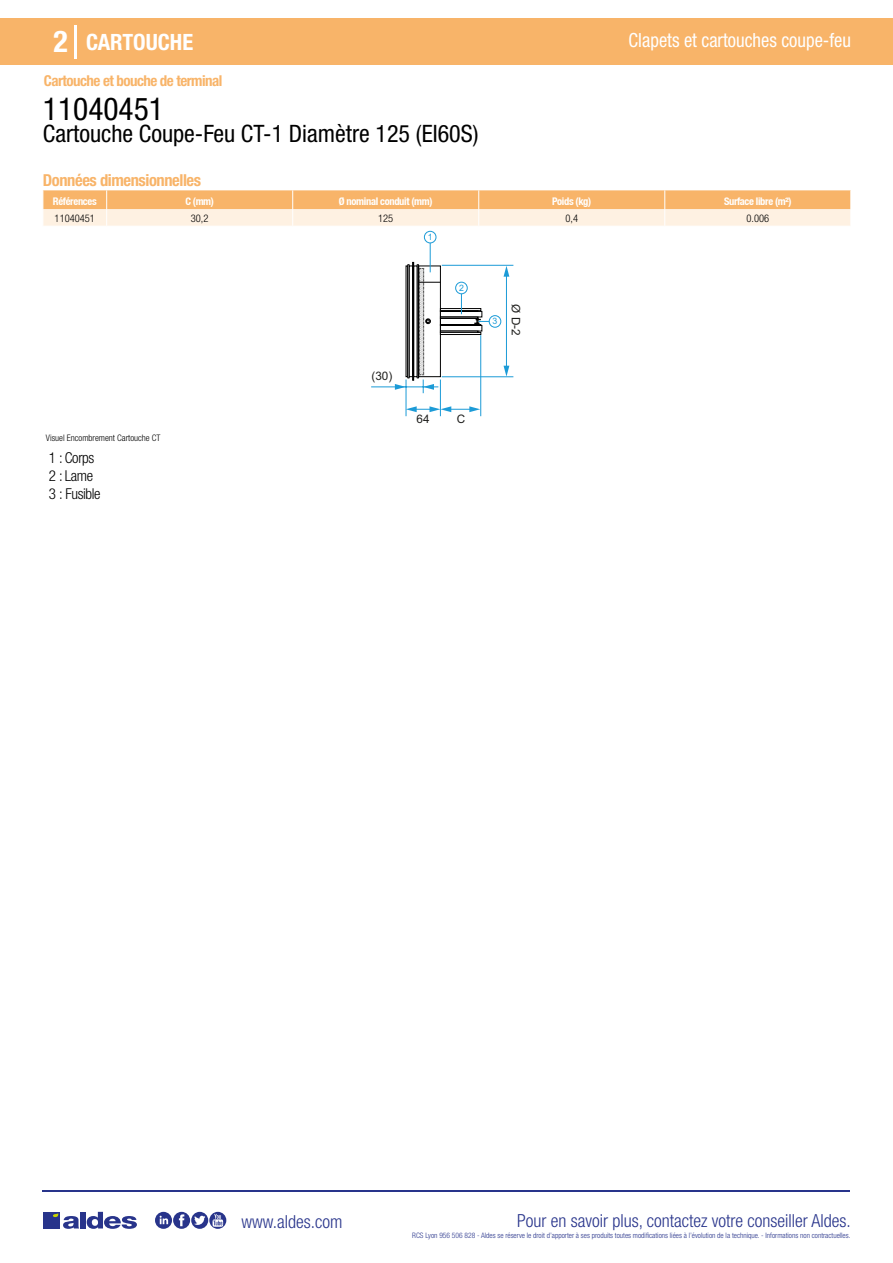
<style>
.page{position:relative;width:893px;height:1263px;background:#fff}
.page>*{position:absolute;margin:0;border:0;box-sizing:border-box;transform-origin:0 0}
.t1{font:condensed 31.5px "Helvetica Neue LT Std";color:#000}
.t2{font:700 condensed 30px "Helvetica Neue LT Std";color:#fff}
.t3{font:condensed 24px "Helvetica Neue LT Std";color:#000}
.t4{font:700 condensed 22.5px "Helvetica Neue LT Std";color:#fff}
.t5{font:condensed 19.5px "Helvetica Neue LT Std";color:#fff;scale:.95 1}
.t6{font:300 condensed 18px "Helvetica Neue";color:#28348b}
.t7{font:700 condensed 16.5px "Helvetica Neue LT Std";letter-spacing:-.025em;color:#f8b469}
.t8{font:700 condensed 15px "Helvetica Neue LT Std";letter-spacing:-.035em;color:#f8b469}
.t9{font:300 condensed 15px/18px "Helvetica Neue LT Std";letter-spacing:-.025em;color:#000}
.t10{font:11.7px "Arial";color:#1e1e1c}
.t11{font:700 condensed 10.5px "Helvetica Neue";letter-spacing:-.03em;color:#fff}
.t12{font:300 condensed 10.5px "Helvetica Neue";color:#000}
.t13{font:300 condensed 9px "Helvetica Neue";color:#000}
.t14{font:8.85px "Arial";color:#1c9bd7}
.t15{font:300 condensed 7.5px "Helvetica Neue";color:#28348b}
</style>
<div class="page">
<div style="left:0;top:18px;width:893px;height:46px;background:#f8b469"></div>
<hr style="left:74px;top:25px;width:2px;height:33px;background:#fff">
<hr style="left:43px;top:1190px;width:807px;height:1px;background:#28348b">
<svg style="left:155px;top:1212px;width:71px;height:17px"></svg>
<div style="left:43px;top:1212px;width:17px;height:16px;background:#28348b"></div>
<div style="left:80px;top:1212px;width:6px;height:16px;background:#28348b"></div>
<svg style="left:87px;top:1212px;width:50px;height:17px"></svg>
<svg style="left:53px;top:1213px;width:26px;height:16px"></svg>
<svg style="left:43px;top:190px;width:808px;height:36px;background:#fad1a4"></svg>
<hr style="left:506px;top:275px;width:1px;height:93px;background:#1c9bd7">
<svg style="left:504px;top:366px;width:5px;height:10px"></svg>
<svg style="left:504px;top:266px;width:5px;height:11px"></svg>
<hr style="left:442px;top:376px;width:71px;height:1px;background:#1c9bd7">
<hr style="left:442px;top:265px;width:71px;height:1px;background:#1c9bd7">
<svg style="left:406px;top:406px;width:74px;height:6px"></svg>
<hr style="left:440px;top:380px;width:1px;height:36px;background:#1c9bd7">
<hr style="left:405px;top:380px;width:1px;height:36px;background:#1c9bd7">
<hr style="left:480px;top:335px;width:1px;height:81px;background:#1c9bd7">
<div style="left:489px;top:315px;width:12px;height:13px;border:1px solid #1c9bd7;border-radius:50%"></div>
<div style="left:424px;top:231px;width:12px;height:12px;border:1px solid #1c9bd7;border-radius:50%"></div>
<svg style="left:371px;top:243px;width:118px;height:150px"></svg>
<h2 class="t2" style="left:54px;top:24px;width:16px">2</h2>
<h3 class="t4" style="left:86px;top:28px;width:109px">CARTOUCHE</h3>
<h3 class="t5" style="left:629px;top:29px;width:236px">Clapets et cartouches coupe-feu</h3>
<h3 class="t8" style="left:44px;top:71px;width:180px">Cartouche et bouche de terminal</h3>
<h1 class="t1" style="left:43px;top:91px;width:122px">11040451</h1>
<h3 class="t3" style="left:43px;top:120px;width:437px">Cartouche Coupe-Feu CT-1 Diamètre 125 (EI60S)</h3>
<h3 class="t7" style="left:43px;top:170px;width:160px">Données dimensionnelles</h3>
<h3 class="t11" style="left:53px;top:195px;width:45px">Références</h3>
<h3 class="t11" style="left:185px;top:195px;width:30px">C (mm)</h3>
<h3 class="t11" style="left:339px;top:195px;width:95px">Ø nominal conduit (mm)</h3>
<h3 class="t11" style="left:552px;top:195px;width:41px">Poids (kg)</h3>
<h3 class="t11" style="left:724px;top:195px;width:69px">Surface libre (m²)</h3>
<h3 class="t12" style="left:55px;top:212px;width:42px">11040451</h3>
<h3 class="t12" style="left:191px;top:212px;width:19px">30,2</h3>
<h3 class="t12" style="left:378px;top:212px;width:17px">125</h3>
<h3 class="t12" style="left:565px;top:212px;width:14px">0,4</h3>
<h3 class="t12" style="left:746px;top:212px;width:24px">0.006</h3>
<p class="t13" style="left:46px;top:433px;width:116px">Visuel Encombrement Cartouche CT</p>
<h3 class="t9" style="left:49px;top:449px;width:53px">1 : Corps<br>2 : Lame<br>3 : Fusible</h3>
<p class="t14" style="left:428px;top:231px;width:6px">1</p>
<p class="t14" style="left:459px;top:282px;width:6px">2</p>
<h3 class="t10" style="left:371px;top:368px;width:22px">(30)</h3>
<h3 class="t10" style="left:417px;top:411px;width:15px">64</h3>
<h3 class="t10" style="left:457px;top:411px;width:10px">C</h3>
<p class="t14" style="left:493px;top:315px;width:6px">3</p>
<h3 class="t10" style="left:524px;top:304px;width:33px;rotate:90deg">Ø D-2</h3>
<h3 class="t6" style="left:241px;top:1211px;width:102px">www.aldes.com</h3>
<h3 class="t6" style="left:517px;top:1211px;width:335px">Pour en savoir plus, contactez votre conseiller Aldes.</h3>
<p class="t15" style="left:412px;top:1230px;width:440px">RCS Lyon 956 506 828 - Aldes se réserve le droit d’apporter à ses produits toutes modifications liées à l’évolution de la technique. - Informations non contractuelles.</p>
</div>
